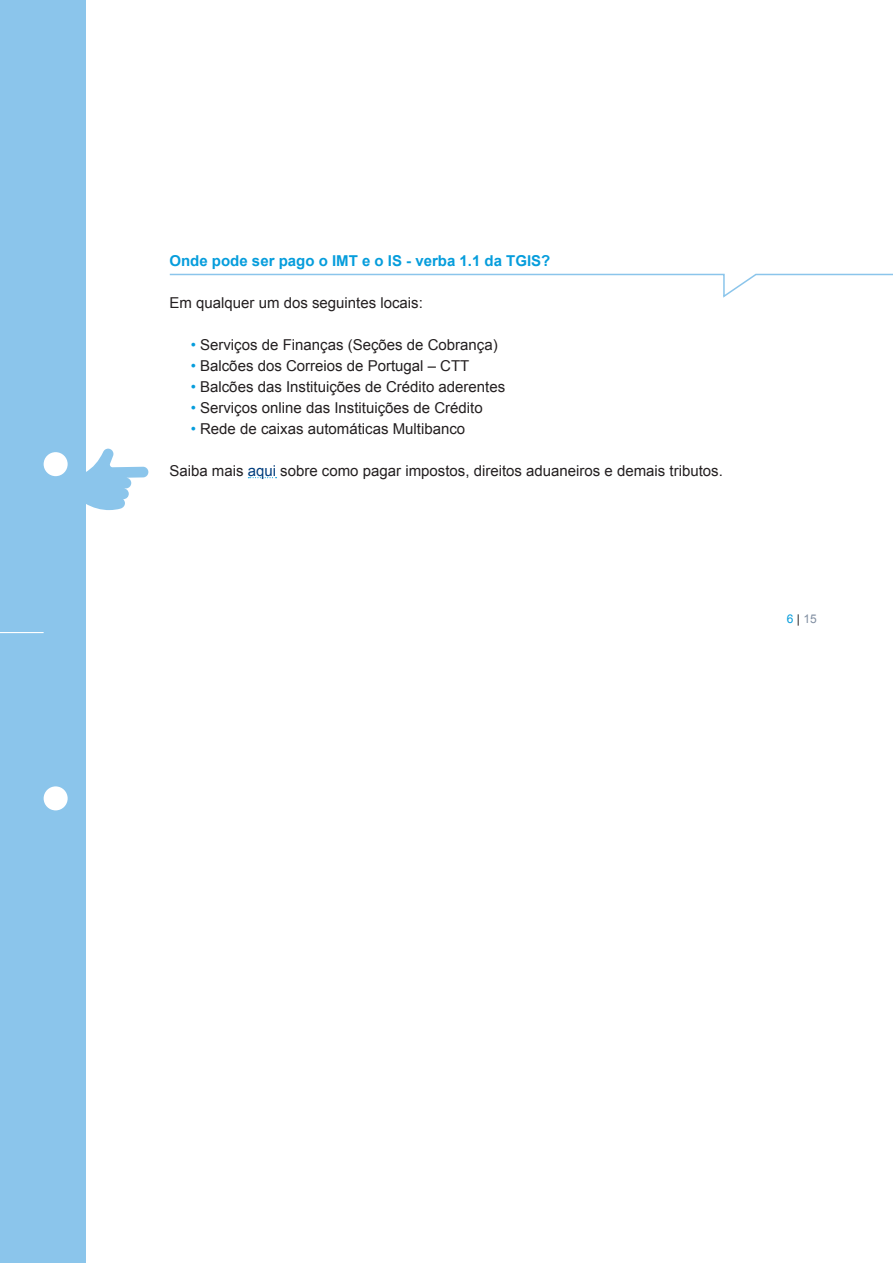
<style>
.page{position:relative;width:893px;height:1263px;background:#fff}
.page>*{position:absolute;margin:0;border:0;box-sizing:border-box;transform-origin:0 0}
.t1{font:15px "Arial";color:#231f20}
.t2{font:700 15px "Arial";color:#069ddc}
.t3{font:12px "Arial";color:#808ea1}
.s1{color:#069ddc}
.s2{color:#013d7d}
.s3{color:#231f20}
</style>
<div class="page">
<div style="left:0;top:0;width:85px;height:1263px;background:#8bc5eb"></div>
<div style="left:44px;top:452px;width:24px;height:24px;background:#fff;border-radius:50%"></div>
<div style="left:44px;top:786px;width:24px;height:24px;background:#fff;border-radius:50%"></div>
<hr style="left:0;top:632px;width:44px;height:1px;background:#fff">
<svg style="left:248px;top:477px;width:29px;height:1px"></svg>
<svg style="left:85px;top:449px;width:63px;height:61px"></svg>
<svg style="left:169px;top:273px;width:724px;height:25px"></svg>
<p class="t2" style="left:169px;top:251px;width:382px">Onde pode ser pago o IMT e o IS - verba 1.1 da TGIS?</p>
<p class="t1" style="left:169px;top:293px;width:255px">Em qualquer um dos seguintes locais:</p>
<p class="t1" style="left:191px;top:335px;width:309px"><span class="s1">•</span> Serviços de Finanças (Seções de Cobrança)</p>
<p class="t1" style="left:191px;top:356px;width:280px"><span class="s1">•</span> Balcões dos Correios de Portugal – CTT</p>
<p class="t1" style="left:191px;top:377px;width:316px"><span class="s1">•</span> Balcões das Instituições de Crédito aderentes</p>
<p class="t1" style="left:191px;top:398px;width:294px"><span class="s1">•</span> Serviços online das Instituições de Crédito</p>
<p class="t1" style="left:191px;top:419px;width:276px"><span class="s1">•</span> Rede de caixas automáticas Multibanco</p>
<p class="t1" style="left:169px;top:461px;width:555px">Saiba mais <span class="s2">aqui</span> sobre como pagar impostos, direitos aduaneiros e demais tributos.</p>
<p class="t3" style="left:787px;top:611px;width:31px"><span class="s1">6</span> <span class="s3">|</span> 15</p>
</div>
